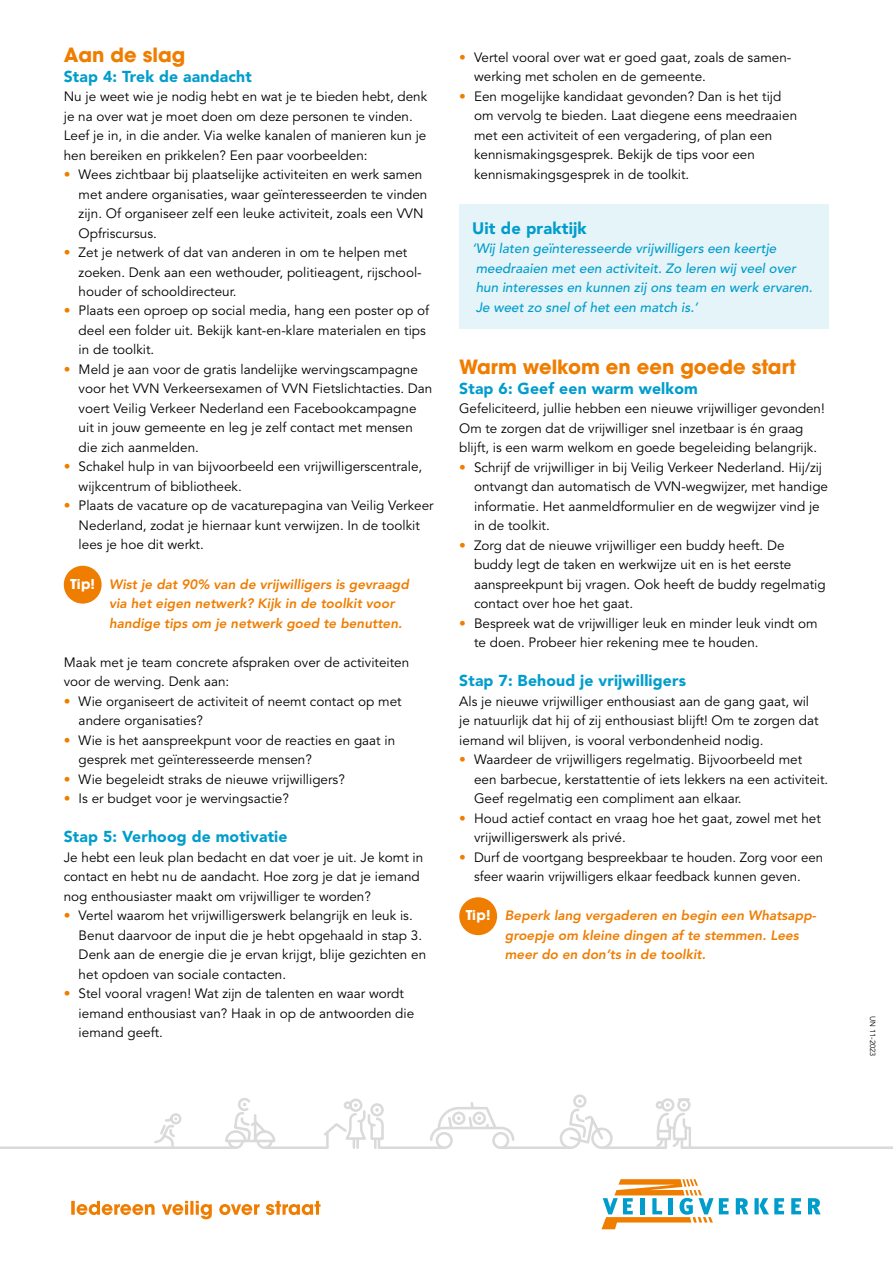
<style>
.page{position:relative;width:893px;height:1263px;background:#fff}
.page>*{position:absolute;margin:0;border:0;box-sizing:border-box;transform-origin:0 0}
.t1{font:700 19.5px "ITC Avant Garde Std";color:#ef7d00}
.t2{font:900 16.5px "Avenir LT Std";letter-spacing:.01em;color:#009dcc}
.t3{font:900 15.75px "Avenir LT Std";letter-spacing:.01em;color:#009dcc}
.t4{font:13.5px/19.5px "Avenir LT Std";color:#000}
.t5{font:italic 800 13.5px/19.5px "Avenir LT Std";color:#ef7d00}
.t6{font:italic 500 13.5px/19.5px "Avenir LT Std";color:#009dcc}
.t7{font:7.5px "Avenir LT Std";color:#000}
.s1{font-weight:900;color:#ef7d00}
.s2{font-family:"ITC Avant Garde Pro";font-weight:700;font-style:normal;color:#fff}
</style>
<div class="page">
<div style="left:64px;top:566px;width:38px;height:38px;background:#ef7d00;border-radius:50%"></div>
<div style="left:459px;top:204px;width:370px;height:125px;background:#e5f4f8"></div>
<div style="left:459px;top:897px;width:38px;height:38px;background:#ef7d00;border-radius:50%"></div>
<svg style="left:601px;top:1179px;width:128px;height:50px"></svg>
<svg style="left:736px;top:1198px;width:12px;height:16px"></svg>
<svg style="left:754px;top:1198px;width:30px;height:16px"></svg>
<svg style="left:791px;top:1198px;width:10px;height:16px"></svg>
<svg style="left:808px;top:1198px;width:13px;height:16px"></svg>
<svg style="left:71px;top:1201px;width:250px;height:18px"></svg>
<hr style="left:682px;top:1146px;width:211px;height:3px;background:#dadada">
<hr style="left:0;top:1146px;width:236px;height:3px;background:#dadada">
<svg style="left:152px;top:1094px;width:540px;height:55px"></svg>
<h1 class="t1" style="left:64px;top:42px;width:123px">Aan de slag</h1>
<p class="t3" style="left:64px;top:67px;width:189px">Stap 4: Trek de aandacht</p>
<p class="t4" style="left:64px;top:87px;width:365px">Nu je weet wie je nodig hebt en wat je te bieden hebt, denk je na over wat je moet doen om deze personen te vinden.<br>Leef je in, in die ander. Via welke kanalen of manieren kun je hen bereiken en prikkelen? Een paar voorbeelden:</p>
<p class="t4" style="left:79px;top:165px;width:350px;text-indent:-15px"><span class="s1">•</span> Wees zichtbaar bij plaatselijke activiteiten en werk samen met andere organisaties, waar geïnteresseerden te vinden zijn. Of organiseer zelf een leuke activiteit, zoals een VVN Opfriscursus.</p>
<p class="t4" style="left:79px;top:243px;width:344px;text-indent:-15px"><span class="s1">•</span> Zet je netwerk of dat van anderen in om te helpen met zoeken. Denk aan een wethouder, politieagent, rijschool&shy;houder of schooldirecteur.</p>
<p class="t4" style="left:79px;top:301px;width:352px;text-indent:-15px"><span class="s1">•</span> Plaats een oproep op social media, hang een poster op of deel een folder uit. Bekijk kant-en-klare materialen en tips in de toolkit.</p>
<p class="t4" style="left:79px;top:360px;width:355px;text-indent:-15px"><span class="s1">•</span> Meld je aan voor de gratis landelijke wervingscampagne voor het VVN Verkeersexamen of VVN Fietslichtacties. Dan voert Veilig Verkeer Nederland een Facebookcampagne uit in jouw gemeente en leg je zelf contact met mensen die zich aanmelden.</p>
<p class="t4" style="left:79px;top:457px;width:345px;text-indent:-15px"><span class="s1">•</span> Schakel hulp in van bijvoorbeeld een vrijwilligerscentrale, wijkcentrum of bibliotheek.</p>
<p class="t4" style="left:79px;top:496px;width:357px;text-indent:-15px"><span class="s1">•</span> Plaats de vacature op de vacaturepagina van Veilig Verkeer<br>Nederland, zodat je hiernaar kunt verwijzen. In de toolkit lees je hoe dit werkt.</p>
<p class="t5" style="left:109px;top:574px;width:301px;text-indent:-39px"><span class="s2">Tip!</span> Wist je dat 90% van de vrijwilligers is gevraagd via het eigen netwerk? Kijk in de toolkit voor handige tips om je netwerk goed te benutten.</p>
<p class="t4" style="left:64px;top:652px;width:347px">Maak met je team concrete afspraken over de activiteiten voor de werving. Denk aan:</p>
<p class="t4" style="left:79px;top:691px;width:324px;text-indent:-15px"><span class="s1">•</span> Wie organiseert de activiteit of neemt contact op met andere organisaties?</p>
<p class="t4" style="left:79px;top:730px;width:318px;text-indent:-15px"><span class="s1">•</span> Wie is het aanspreekpunt voor de reacties en gaat in gesprek met geïnteresseerde mensen?</p>
<p class="t4" style="left:64px;top:769px;width:283px"><span class="s1">•</span> Wie begeleidt straks de nieuwe vrijwilligers?</p>
<p class="t4" style="left:64px;top:789px;width:227px"><span class="s1">•</span> Is er budget voor je wervingsactie?</p>
<p class="t3" style="left:64px;top:827px;width:225px">Stap 5: Verhoog de motivatie</p>
<p class="t4" style="left:64px;top:848px;width:361px">Je hebt een leuk plan bedacht en dat voer je uit. Je komt in contact en hebt nu de aandacht. Hoe zorg je dat je iemand nog enthousiaster maakt om vrijwilliger te worden?</p>
<p class="t4" style="left:79px;top:906px;width:349px;text-indent:-15px"><span class="s1">•</span> Vertel waarom het vrijwilligerswerk belangrijk en leuk is.<br>Benut daarvoor de input die je hebt opgehaald in stap 3.<br>Denk aan de energie die je ervan krijgt, blije gezichten en het opdoen van sociale contacten.</p>
<p class="t4" style="left:79px;top:984px;width:337px;text-indent:-15px"><span class="s1">•</span> Stel vooral vragen! Wat zijn de talenten en waar wordt iemand enthousiast van? Haak in op de antwoorden die iemand geeft.</p>
<p class="t4" style="left:474px;top:48px;width:318px;text-indent:-15px"><span class="s1">•</span> Vertel vooral over wat er goed gaat, zoals de samen&shy;werking met scholen en de gemeente.</p>
<p class="t4" style="left:474px;top:87px;width:325px;text-indent:-15px"><span class="s1">•</span> Een mogelijke kandidaat gevonden? Dan is het tijd om vervolg te bieden. Laat diegene eens meedraaien met een activiteit of een vergadering, of plan een kennismakingsgesprek. Bekijk de tips voor een kennismakingsgesprek in de toolkit.</p>
<p class="t2" style="left:472px;top:218px;width:116px">Uit de praktijk</p>
<p class="t6" style="left:472px;top:239px;width:342px">‘Wij laten geïnteresseerde vrijwilligers een keertje meedraaien met een activiteit. Zo leren wij veel over hun interesses en kunnen zij ons team en werk ervaren.<br>Je weet zo snel of het een match is.’</p>
<h1 class="t1" style="left:459px;top:354px;width:338px">Warm welkom en een goede start</h1>
<p class="t3" style="left:459px;top:379px;width:240px">Stap 6: Geef een warm welkom</p>
<p class="t4" style="left:459px;top:399px;width:367px">Gefeliciteerd, jullie hebben een nieuwe vrijwilliger gevonden!<br>Om te zorgen dat de vrijwilliger snel inzetbaar is én graag blijft, is een warm welkom en goede begeleiding belangrijk.</p>
<p class="t4" style="left:474px;top:458px;width:355px;text-indent:-15px"><span class="s1">•</span> Schrijf de vrijwilliger in bij Veilig Verkeer Nederland. Hij/zij ontvangt dan automatisch de VVN-wegwijzer, met handige informatie. Het aanmeldformulier en de wegwijzer vind je in de toolkit.</p>
<p class="t4" style="left:474px;top:535px;width:353px;text-indent:-15px"><span class="s1">•</span> Zorg dat de nieuwe vrijwilliger een buddy heeft. De buddy legt de taken en werkwijze uit en is het eerste aanspreekpunt bij vragen. Ook heeft de buddy regelmatig contact over hoe het gaat.</p>
<p class="t4" style="left:474px;top:613px;width:345px;text-indent:-15px"><span class="s1">•</span> Bespreek wat de vrijwilliger leuk en minder leuk vindt om te doen. Probeer hier rekening mee te houden.</p>
<p class="t3" style="left:459px;top:671px;width:228px">Stap 7: Behoud je vrijwilligers</p>
<p class="t4" style="left:459px;top:692px;width:361px">Als je nieuwe vrijwilliger enthousiast aan de gang gaat, wil je natuurlijk dat hij of zij enthousiast blijft! Om te zorgen dat iemand wil blijven, is vooral verbondenheid nodig.</p>
<p class="t4" style="left:474px;top:750px;width:356px;text-indent:-15px"><span class="s1">•</span> Waardeer de vrijwilligers regelmatig. Bijvoorbeeld met<br>een barbecue, kerstattentie of iets lekkers na een activiteit.<br>Geef regelmatig een compliment aan elkaar.</p>
<p class="t4" style="left:474px;top:808px;width:348px;text-indent:-15px"><span class="s1">•</span> Houd actief contact en vraag hoe het gaat, zowel met het vrijwilligerswerk als privé.</p>
<p class="t4" style="left:459px;top:848px;width:365px;text-align:center"><span class="s1">•</span> Durf de voortgang bespreekbaar te houden. Zorg voor een sfeer waarin vrijwilligers elkaar feedback kunnen geven.</p>
<p class="t5" style="left:505px;top:906px;width:313px;text-indent:-39px"><span class="s2">Tip!</span> Beperk lang vergaderen en begin een Whatsapp&shy;groepje om kleine dingen af te stemmen. Lees meer do en don’ts in de toolkit.</p>
<p class="t7" style="left:877px;top:1016px;width:42px;rotate:90deg">UN 11-2023</p>
</div>
